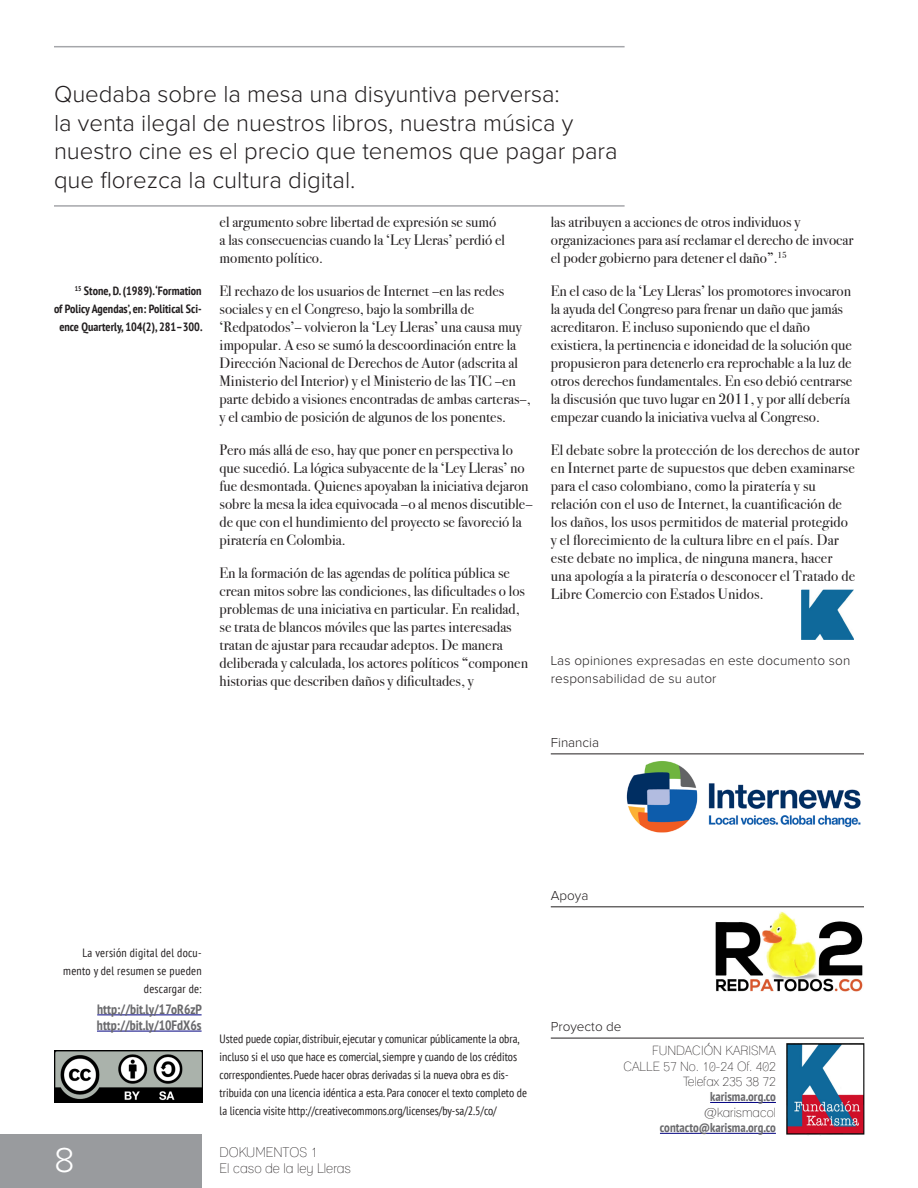
<style>
.page{position:relative;width:918px;height:1188px;background:#fff}
.page>*{position:absolute;margin:0;border:0;box-sizing:border-box;transform-origin:0 0}
.Titulos{font:300 36px "Proxima Nova";color:#fff}
.DestacadoTextoGrande{font:300 24px/28.8px "Proxima Nova";color:#231f20}
.t1{font:15px/18px "Bodoni Svty Two ITCTT Book";color:#231f20}
.Titulos-2{font:300 13.5px/18px "Proxima Nova";letter-spacing:.01em;color:#231f20}
.DataKarisma{font:700 condensed 13.5px/16.2px "PT Sans";color:#69696c}
.DataKarisma-2{font:condensed 13.5px/16.2px "Lane";color:#231f20}
.DataKarisma-3{font:condensed 12.9px/15.5px "Lane";color:#231f20;text-align:right}
.Notas{font:condensed 12px/18px "PT Sans";color:#231f20}
.Notas-2{font:700 condensed 12px/18px "PT Sans";color:#231f20;text-align:right}
.Notas-3{font:condensed 12px/18px "PT Sans";letter-spacing:.02em;color:#231f20;text-align:right}
.s1{font-family:"PT Sans";font-weight:700;color:#69696c}
</style>
<div class="page">
<div style="left:0;top:1134px;width:202px;height:54px;background:#999b9e"></div>
<hr style="left:54px;top:46px;width:571px;height:1px;background:#a5a6aa">
<hr style="left:54px;top:205px;width:571px;height:2px;background:#a5a6aa">
<img style="left:802px;top:591px;width:51px;height:48px">
<div style="left:798px;top:587px;width:59px;height:56px;border:3px solid #fff"></div>
<img style="left:786px;top:1043px;width:79px;height:92px">
<hr style="left:710px;top:1102px;width:66px;height:1px;background:#000080">
<hr style="left:660px;top:1133px;width:116px;height:1px;background:#000080">
<img style="left:709px;top:906px;width:155px;height:86px">
<hr style="left:551px;top:1038px;width:313px;height:1px;background:#231f20">
<hr style="left:551px;top:907px;width:313px;height:1px;background:#231f20">
<hr style="left:551px;top:754px;width:313px;height:1px;background:#231f20">
<img style="left:626px;top:761px;width:235px;height:72px">
<hr style="left:97px;top:1015px;width:105px;height:1px;background:#000080">
<hr style="left:97px;top:1031px;width:105px;height:1px;background:#000080">
<img style="left:54px;top:1051px;width:148px;height:52px">
<p class="DestacadoTextoGrande" style="left:54px;top:80px;width:565px">Quedaba sobre la mesa una disyuntiva perversa:<br>la venta ilegal de nuestros libros, nuestra música y nuestro cine es el precio que tenemos que pagar para que florezca la cultura digital.</p>
<p class="Notas-2" style="left:54px;top:282px;width:150px"><sup>15</sup> Stone, D. (1989). ‘Formation<br>of Policy Agendas’, en: Political Sci&shy;ence Quarterly, 104(2), 281–300.</p>
<p class="t1" style="left:220px;top:211px;width:287px">el argumento sobre libertad de expresión se sumó a las consecuencias cuando la ‘Ley Lleras’ perdió el momento político.</p>
<p class="t1" style="left:220px;top:280px;width:313px">El rechazo de los usuarios de Internet –en las redes sociales y en el Congreso, bajo la sombrilla de ‘Redpatodos’– volvieron la ‘Ley Lleras’ una causa muy impopular. A eso se sumó la descoordinación entre la Dirección Nacional de Derechos de Autor (adscrita al Ministerio del Interior) y el Ministerio de las TIC –en parte debido a visiones encontradas de ambas carteras–, y el cambio de posición de algunos de los ponentes.</p>
<p class="t1" style="left:220px;top:439px;width:315px">Pero más allá de eso, hay que poner en perspectiva lo que sucedió. La lógica subyacente de la ‘Ley Lleras’ no fue desmontada. Quienes apoyaban la iniciativa dejaron sobre la mesa la idea equivocada –o al menos discutible– de que con el hundimiento del proyecto se favoreció la piratería en Colombia.</p>
<p class="t1" style="left:220px;top:562px;width:310px">En la formación de las agendas de política pública se crean mitos sobre las condiciones, las dificultades o los problemas de una iniciativa en particular. En realidad, se trata de blancos móviles que las partes interesadas tratan de ajustar para recaudar adeptos. De manera deliberada y calculada, los actores políticos “componen historias que describen daños y dificultades, y</p>
<p class="t1" style="left:551px;top:211px;width:304px">las atribuyen a acciones de otros individuos y organizaciones para así reclamar el derecho de invocar el poder gobierno para detener el daño”.<sup>15</sup></p>
<p class="t1" style="left:551px;top:280px;width:303px">En el caso de la ‘Ley Lleras’ los promotores invocaron la ayuda del Congreso para frenar un daño que jamás acreditaron. E incluso suponiendo que el daño existiera, la pertinencia e idoneidad de la solución que propusieron para detenerlo era reprochable a la luz de otros derechos fundamentales. En eso debió centrarse la discusión que tuvo lugar en 2011, y por allí debería empezar cuando la iniciativa vuelva al Congreso.</p>
<p class="t1" style="left:551px;top:439px;width:310px">El debate sobre la protección de los derechos de autor en Internet parte de supuestos que deben examinarse para el caso colombiano, como la piratería y su relación con el uso de Internet, la cuantificación de los daños, los usos permitidos de material protegido<br>y el florecimiento de la cultura libre en el país. Dar este debate no implica, de ninguna manera, hacer<br>una apología a la piratería o desconocer el Tratado de Libre Comercio con Estados Unidos.</p>
<p class="Titulos-2" style="left:551px;top:652px;width:301px">Las opiniones expresadas en este documento son responsabilidad de su autor</p>
<p class="Titulos-2" style="left:551px;top:734px;width:50px">Financia</p>
<p class="Notas-3" style="left:63px;top:944px;width:140px">La versión digital del docu&shy;mento y del resumen se pueden descargar de:</p>
<p class="DataKarisma" style="left:97px;top:1001px;width:107px">http://bit.ly/17oR6zP http://bit.ly/10FdX6s</p>
<p class="Titulos" style="left:54px;top:1143px;width:22px">8</p>
<p class="Notas" style="left:220px;top:1029px;width:309px">Usted puede copiar, distribuir, ejecutar y comunicar públicamente la obra, incluso si el uso que hace es comercial, siempre y cuando de los créditos correspondientes. Puede hacer obras derivadas si la nueva obra es dis&shy;tribuida con una licencia idéntica a esta. Para conocer el texto completo de la licencia visite http://creativecommons.org/licenses/by-sa/2.5/co/</p>
<p class="DataKarisma-2" style="left:220px;top:1144px;width:133px">DOKUMENTOS 1<br>El caso de la ley Lleras</p>
<p class="Titulos-2" style="left:551px;top:887px;width:39px">Apoya</p>
<p class="Titulos-2" style="left:551px;top:1018px;width:72px">Proyecto de</p>
<p class="DataKarisma-3" style="left:623px;top:1043px;width:154px">FUNDACIÓN KARISMA<br>CALLE 57 No. 10-24 Of. 402<br>Telefax 235 38 72 <span class="s1">karisma.org.co<br></span>@karismacol <span class="s1">contacto@karisma.org.co</span></p>
</div>
